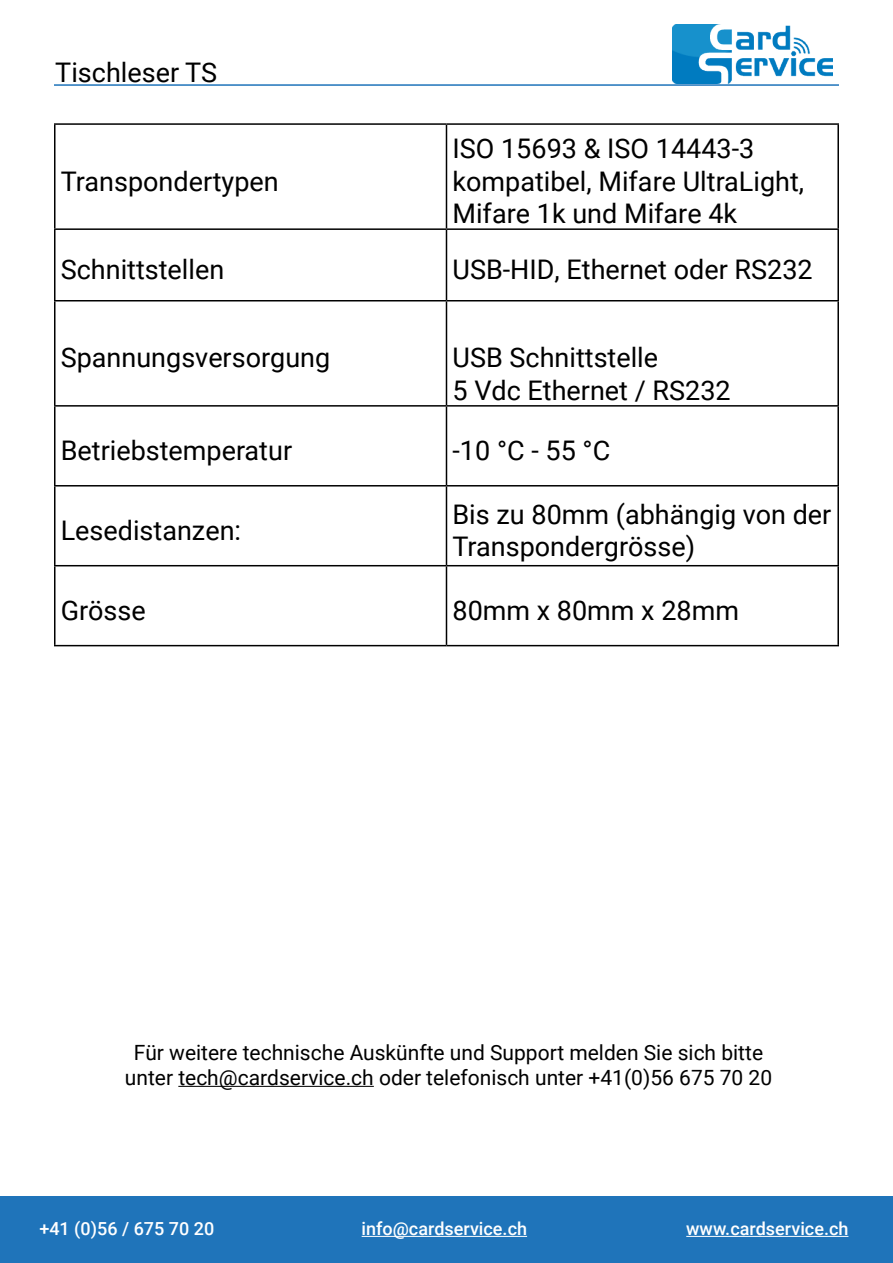
<style>
.page{position:relative;width:893px;height:1263px;background:#fff}
.page>*{position:absolute;margin:0;border:0;box-sizing:border-box;transform-origin:0 0}
.t1{font:27px/32.4px "Roboto";color:#000}
.t2{font:21px/25.2px "Roboto";color:#000;text-align:center}
.t3{font:500 18px "Roboto";color:#fff}
</style>
<div class="page">
<hr style="left:54px;top:84px;width:785px;height:2px;background:#1f74ba">
<img style="left:673px;top:25px;width:160px;height:59px">
<div style="left:0;top:1196px;width:893px;height:67px;background:#1f74ba"></div>
<hr style="left:686px;top:1236px;width:162px;height:1px;background:#fff">
<hr style="left:362px;top:1236px;width:165px;height:1px;background:#fff">
<hr style="left:178px;top:1086px;width:196px;height:1px;background:#000">
<hr style="left:54px;top:123px;width:392px;height:2px;background:#000">
<hr style="left:54px;top:125px;width:2px;height:103px;background:#000">
<hr style="left:446px;top:123px;width:393px;height:2px;background:#000">
<hr style="left:446px;top:125px;width:1px;height:103px;background:#000">
<hr style="left:837px;top:125px;width:2px;height:103px;background:#000">
<hr style="left:54px;top:228px;width:392px;height:2px;background:#000">
<hr style="left:54px;top:230px;width:2px;height:70px;background:#000">
<hr style="left:446px;top:228px;width:393px;height:2px;background:#000">
<hr style="left:446px;top:230px;width:1px;height:70px;background:#000">
<hr style="left:837px;top:230px;width:2px;height:70px;background:#000">
<hr style="left:54px;top:300px;width:392px;height:1px;background:#000">
<hr style="left:54px;top:301px;width:2px;height:104px;background:#000">
<hr style="left:446px;top:300px;width:393px;height:1px;background:#000">
<hr style="left:446px;top:301px;width:1px;height:104px;background:#000">
<hr style="left:837px;top:301px;width:2px;height:104px;background:#000">
<hr style="left:54px;top:405px;width:392px;height:2px;background:#000">
<hr style="left:54px;top:407px;width:2px;height:78px;background:#000">
<hr style="left:446px;top:405px;width:393px;height:2px;background:#000">
<hr style="left:446px;top:407px;width:1px;height:78px;background:#000">
<hr style="left:837px;top:407px;width:2px;height:78px;background:#000">
<hr style="left:54px;top:485px;width:392px;height:1px;background:#000">
<hr style="left:54px;top:486px;width:2px;height:79px;background:#000">
<hr style="left:446px;top:485px;width:393px;height:1px;background:#000">
<hr style="left:446px;top:486px;width:1px;height:79px;background:#000">
<hr style="left:837px;top:486px;width:2px;height:79px;background:#000">
<hr style="left:54px;top:565px;width:392px;height:1px;background:#000">
<hr style="left:54px;top:566px;width:2px;height:79px;background:#000">
<hr style="left:446px;top:565px;width:393px;height:1px;background:#000">
<hr style="left:446px;top:566px;width:1px;height:79px;background:#000">
<hr style="left:837px;top:566px;width:2px;height:79px;background:#000">
<hr style="left:54px;top:645px;width:392px;height:1px;background:#000">
<hr style="left:446px;top:645px;width:393px;height:1px;background:#000">
<p class="t1" style="left:55px;top:57px;width:163px">Tischleser TS</p>
<p class="t1" style="left:61px;top:164px;width:219px">Transpondertypen</p>
<p class="t1" style="left:452px;top:133px;width:353px">ISO 15693 &amp; ISO 14443-3 kompatibel, Mifare UltraLight,<br>Mifare 1k und Mifare 4k</p>
<p class="t1" style="left:61px;top:254px;width:165px">Schnittstellen</p>
<p class="t1" style="left:452px;top:252px;width:362px">USB-HID, Ethernet oder RS232</p>
<p class="t1" style="left:61px;top:341px;width:271px">Spannungsversorgung</p>
<p class="t1" style="left:452px;top:341px;width:280px">USB Schnittstelle<br>5 Vdc Ethernet / RS232</p>
<p class="t1" style="left:61px;top:433px;width:233px">Betriebstemperatur</p>
<p class="t1" style="left:452px;top:433px;width:159px">-10 °C - 55 °C</p>
<p class="t1" style="left:61px;top:513px;width:182px">Lesedistanzen:</p>
<p class="t1" style="left:452px;top:497px;width:380px">Bis zu 80mm (abhängig von der<br>Transpondergrösse)</p>
<p class="t1" style="left:61px;top:593px;width:87px">Grösse</p>
<p class="t1" style="left:452px;top:593px;width:288px">80mm x 80mm x 28mm</p>
<p class="t2" style="left:125px;top:1039px;width:649px">Für weitere technische Auskünfte und Support melden Sie sich bitte unter tech@cardservice.ch oder telefonisch unter +41(0)56 675 70 20</p>
<p class="t3" style="left:39px;top:1221px;width:176px">+41 (0)56 / 675 70 20</p>
<p class="t3" style="left:362px;top:1221px;width:167px">info@cardservice.ch</p>
<p class="t3" style="left:686px;top:1221px;width:164px">www.cardservice.ch</p>
</div>
